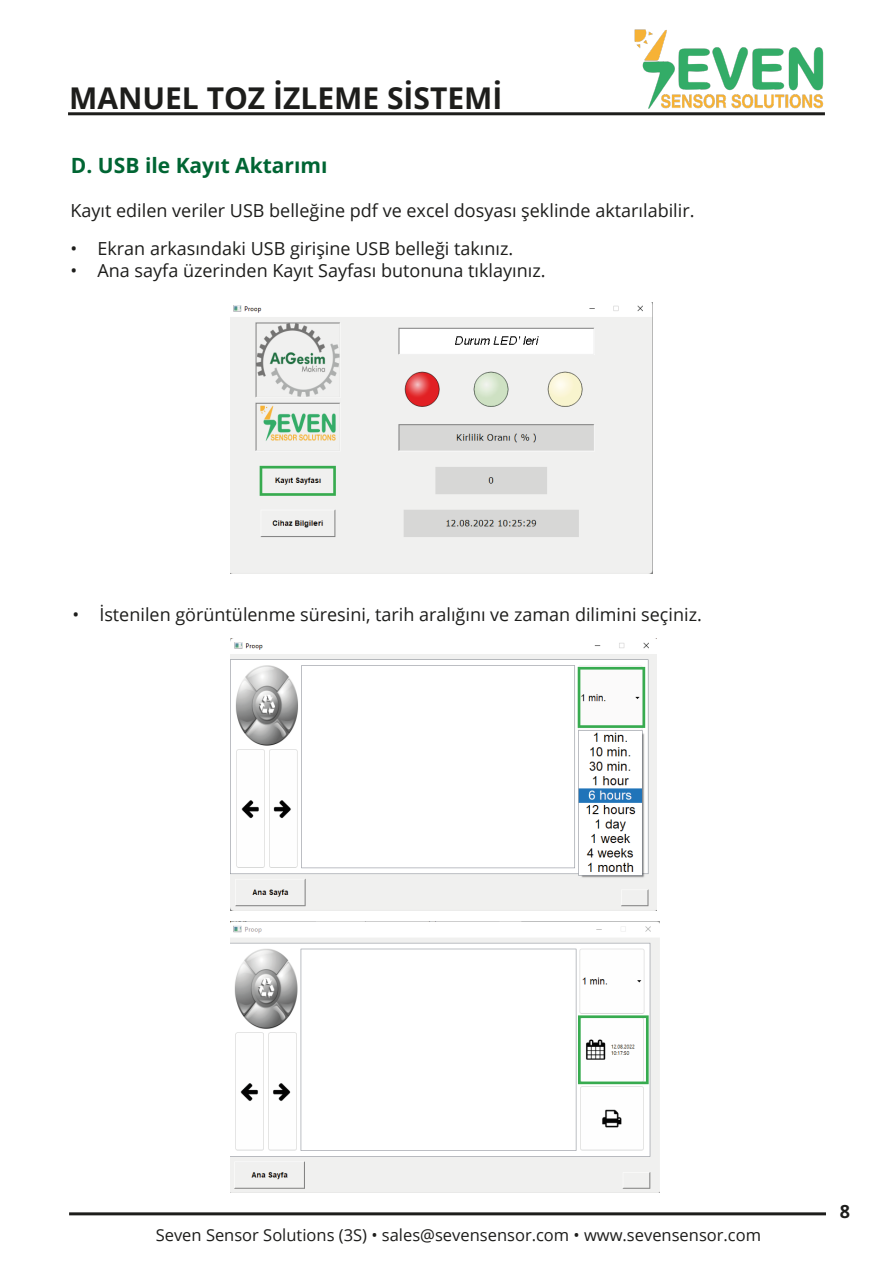
<style>
.page{position:relative;width:893px;height:1263px;background:#fff}
.page>*{position:absolute;margin:0;border:0;box-sizing:border-box;transform-origin:0 0}
.t1{font:700 30px "Open Sans";color:#1d1d1b}
.t2{font:700 21px "Open Sans";color:#006533}
.t3{font:18px "Open Sans";color:#1d1d1b}
.t4{font:700 18px "Open Sans";color:#1d1d1b}
.t5{font:16.5px "Open Sans";color:#1d1d1b}
</style>
<div class="page">
<img style="left:625px;top:29px;width:200px;height:87px">
<hr style="left:68px;top:112px;width:757px;height:3px;background:#1d1d1b">
<hr style="left:69px;top:1212px;width:757px;height:3px;background:#1d1d1b">
<img style="left:231px;top:639px;width:425px;height:272px">
<img style="left:231px;top:302px;width:422px;height:272px">
<img style="left:231px;top:921px;width:428px;height:272px">
<h1 class="t1" style="left:69px;top:77px;width:435px">MANUEL TOZ İZLEME SİSTEMİ</h1>
<p class="t2" style="left:71px;top:150px;width:258px">D. USB ile Kayıt Aktarımı</p>
<p class="t3" style="left:70px;top:199px;width:626px">Kayıt edilen veriler USB belleğine pdf ve excel dosyası şeklinde aktarılabilir.</p>
<p class="t3" style="left:70px;top:236px;width:444px">• Ekran arkasındaki USB girişine USB belleği takınız.</p>
<p class="t3" style="left:70px;top:258px;width:477px">• Ana sayfa üzerinden Kayıt Sayfası butonuna tıklayınız.</p>
<p class="t3" style="left:72px;top:602px;width:631px">• İstenilen görüntülenme süresini, tarih aralığını ve zaman dilimini seçiniz.</p>
<p class="t5" style="left:156px;top:1223px;width:607px">Seven Sensor Solutions (3S) • sales@sevensensor.com • www.sevensensor.com</p>
<p class="t4" style="left:840px;top:1199px;width:12px">8</p>
</div>
